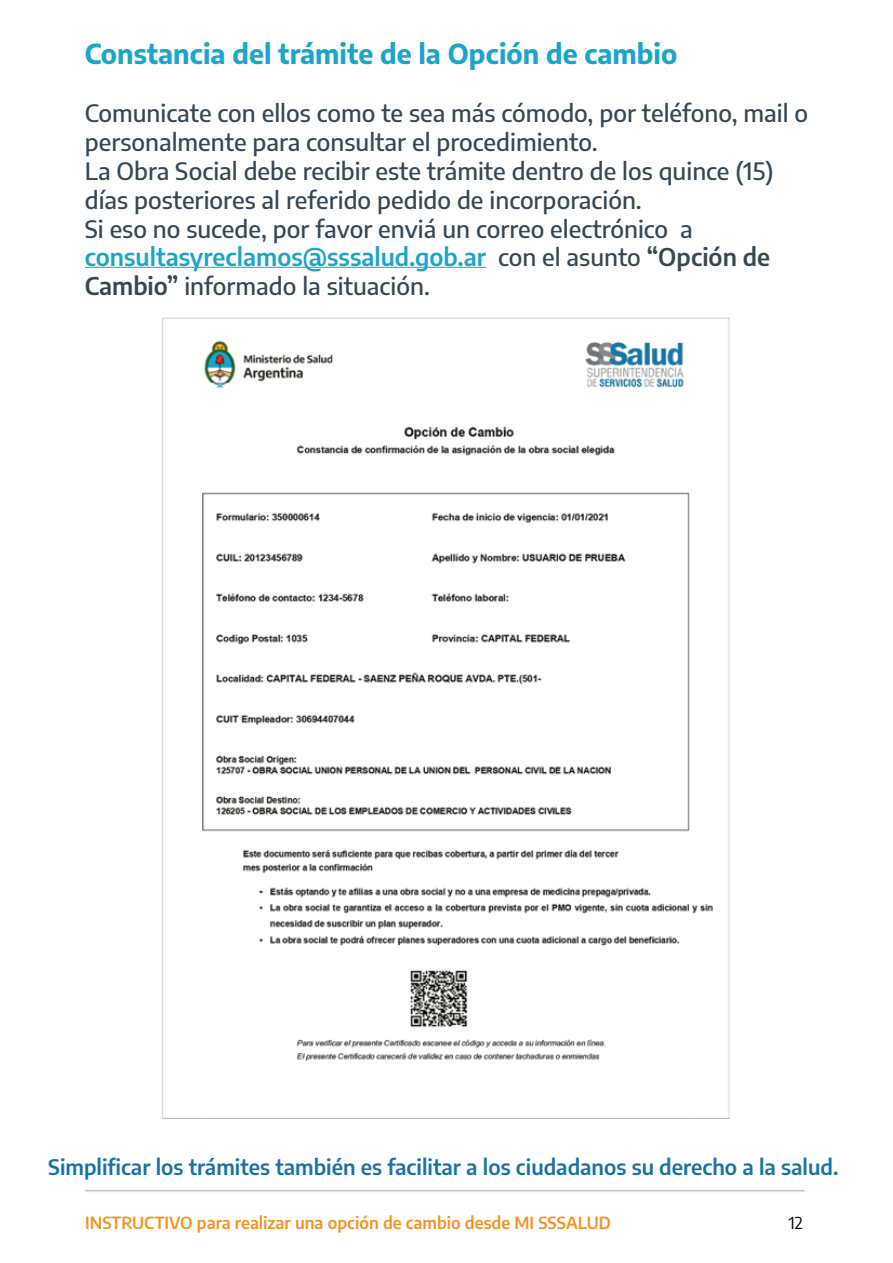
<style>
.page{position:relative;width:893px;height:1263px;background:#fff}
.page>*{position:absolute;margin:0;border:0;box-sizing:border-box;transform-origin:0 0}
.t1{font:700 27px "Encode Sans";color:#1aa5c9}
.t2{font:500 24px/28.8px "Encode Sans";color:#364756}
.t3{font:600 21px "Encode Sans";color:#1873a7}
.t4{font:600 16.5px "Encode Sans";color:#f19425}
.t5{font:16.5px "Encode Sans";color:#000}
.s1{font-weight:600;color:#1aa5c9}
.s2{font-weight:600}
</style>
<div class="page">
<img style="left:162px;top:317px;width:567px;height:802px">
<hr style="left:85px;top:267px;width:401px;height:1px;background:#1aa5c9">
<p class="t1" style="left:85px;top:34px;width:594px">Constancia del trámite de la Opción de cambio</p>
<p class="t2" style="left:85px;top:98px;width:725px">Comunicate con ellos como te sea más cómodo, por teléfono, mail o personalmente para consultar el procedimiento.<br>La Obra Social debe recibir este trámite dentro de los quince (15) días posteriores al referido pedido de incorporación.<br>Si eso no sucede, por favor enviá un correo electrónico a <span class="s1">consultasyreclamos@sssalud.gob.ar</span> con el asunto <span class="s2">“Opción de Cambio”</span> informado la situación.</p>
<p class="t3" style="left:48px;top:1152px;width:792px">Simplificar los trámites también es facilitar a los ciudadanos su derecho a la salud.</p>
<p class="t4" style="left:85px;top:1211px;width:527px">INSTRUCTIVO para realizar una opción de cambio desde MI SSSALUD</p>
<p class="t5" style="left:789px;top:1211px;width:16px">12</p>
</div>
